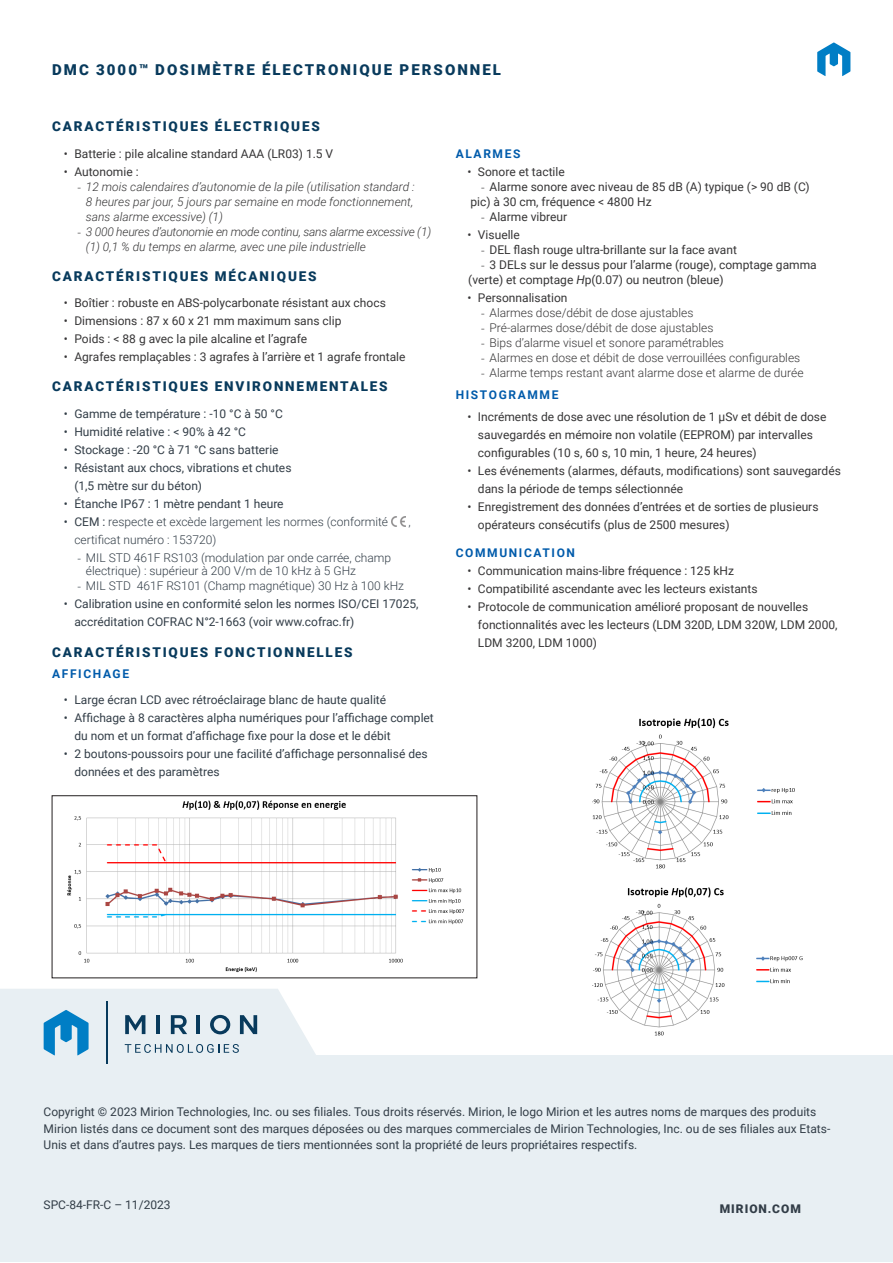
<style>
.page{position:relative;width:893px;height:1263px;background:#fff}
.page>*{position:absolute;margin:0;border:0;box-sizing:border-box;transform-origin:0 0}
.t1{font:900 15px "Roboto";letter-spacing:.135em;color:#083a5c}
.t2{font:900 13.5px "Roboto";letter-spacing:.135em;color:#083a5c}
.t3{font:12px/18px "Roboto";color:#363536}
.t4{font:12px/18px "Roboto";color:#323d47}
.t5{font:300 12px/22.2px "Roboto";color:#363536}
.t6{font:300 12px/13.5px "Roboto";color:#323d47}
.t7{font:italic 300 12px/15px "Roboto";color:#363536;text-align:justify}
.t8{font:italic 300 12px/15px "Roboto";letter-spacing:-.02em;color:#363536}
.t9{font:700 12px "Roboto";letter-spacing:.135em;color:#015bab}
.t10{font:900 12px "Roboto";letter-spacing:.085em;color:#323d47}
.s1{font-family:"Proxima Nova";font-style:normal}
.s2{font-weight:400}
.s3{font-family:"Proxima Nova"}
.s4{font-family:"Proxima Nova";font-weight:300}
.s5{font-style:italic}
.s6{font-weight:700;color:#015bab}
</style>
<div class="page">
<div style="left:0;top:1056px;width:893px;height:206px;background:#e8eff3"></div>
<svg style="left:0;top:989px;width:332px;height:75px"></svg>
<img style="left:391px;top:516px;width:15px;height:11px">
<img style="left:67px;top:800px;width:397px;height:173px">
<div style="left:52px;top:795px;width:425px;height:183px;border:1px solid #231f20"></div>
<img style="left:593px;top:718px;width:202px;height:151px">
<img style="left:593px;top:888px;width:210px;height:148px">
<svg style="left:817px;top:42px;width:33px;height:34px"></svg>
<p class="t1" style="left:52px;top:59px;width:450px">DMC 3000™ DOSIMÈTRE ÉLECTRONIQUE PERSONNEL</p>
<p class="t2" style="left:52px;top:117px;width:269px">CARACTÉRISTIQUES ÉLECTRIQUES</p>
<p class="t3" style="left:64px;top:144px;width:271px">• Batterie : pile alcaline standard AAA (LR03) 1.5 V</p>
<p class="t3" style="left:64px;top:162px;width:76px">• Autonomie :</p>
<p class="t7" style="left:86px;top:178px;width:330px;text-indent:-9px"><span class="s1">-</span> 12 mois calendaires d’autonomie de la pile (utilisation standard :<br>8 heures par jour, 5 jours par semaine en mode fonctionnement, sans alarme excessive) (1)</p>
<p class="t8" style="left:86px;top:223px;width:347px;text-indent:-9px"><span class="s1">-</span> 3 000 heures d’autonomie en mode continu, sans alarme excessive (1) (1) 0,1 % du temps en alarme, avec une pile industrielle</p>
<p class="t2" style="left:52px;top:266px;width:266px">CARACTÉRISTIQUES MÉCANIQUES</p>
<p class="t3" style="left:64px;top:293px;width:323px">• Boîtier : robuste en ABS-polycarbonate résistant aux chocs</p>
<p class="t3" style="left:64px;top:311px;width:279px">• Dimensions : 87 x 60 x 21 mm maximum sans clip</p>
<p class="t3" style="left:64px;top:329px;width:245px">• Poids : &lt; 88 g avec la pile alcaline et l’agrafe</p>
<p class="t3" style="left:64px;top:347px;width:343px">• Agrafes remplaçables : 3 agrafes à l’arrière et 1 agrafe frontale</p>
<p class="t2" style="left:52px;top:377px;width:337px">CARACTÉRISTIQUES ENVIRONNEMENTALES</p>
<p class="t4" style="left:64px;top:404px;width:220px">• Gamme de température : -10 °C à 50 °C</p>
<p class="t4" style="left:64px;top:422px;width:184px">• Humidité relative : &lt; 90% à 42 °C</p>
<p class="t4" style="left:64px;top:440px;width:216px">• Stockage : -20 °C à 71 °C sans batterie</p>
<p class="t4" style="left:74px;top:458px;width:219px;text-indent:-10px">• Résistant aux chocs, vibrations et chutes (1,5 mètre sur du béton)</p>
<p class="t4" style="left:64px;top:494px;width:221px">• Étanche IP67 : 1 mètre pendant 1 heure</p>
<p class="t6" style="left:64px;top:514px;width:326px"><span class="s2">• CEM :</span> respecte et excède largement les normes (conformité</p>
<p class="t6" style="left:408px;top:514px;width:4px">,</p>
<p class="t6" style="left:74px;top:532px;width:143px">certificat numéro : 153720)</p>
<p class="t6" style="left:86px;top:550px;width:307px;text-indent:-9px"><span class="s3">-</span> MIL STD 461F RS103 (modulation par onde carrée, champ électrique) : supérieur à 200 V/m de 10 kHz à 5 GHz</p>
<p class="t6" style="left:77px;top:579px;width:328px"><span class="s3">-</span> MIL STD 461F RS101 (Champ magnétique) 30 Hz à 100 kHz</p>
<p class="t4" style="left:74px;top:595px;width:346px;text-indent:-10px">• Calibration usine en conformité selon les normes ISO/CEI 17025, accréditation COFRAC N°2-1663 (voir www.cofrac.fr)</p>
<p class="t2" style="left:52px;top:642px;width:302px">CARACTÉRISTIQUES FONCTIONNELLES</p>
<p class="t9" style="left:52px;top:665px;width:79px">AFFICHAGE</p>
<p class="t4" style="left:64px;top:690px;width:324px">• Large écran LCD avec rétroéclairage blanc de haute qualité</p>
<p class="t4" style="left:74px;top:708px;width:361px;text-indent:-10px">• Affichage à 8 caractères alpha numériques pour l’affichage complet du nom et un format d’affichage fixe pour la dose et le débit</p>
<p class="t4" style="left:74px;top:744px;width:355px;text-indent:-10px">• 2 boutons-poussoirs pour une facilité d’affichage personnalisé des données et des paramètres</p>
<p class="t9" style="left:456px;top:145px;width:66px">ALARMES</p>
<p class="t3" style="left:467px;top:162px;width:99px">• Sonore et tactile</p>
<p class="t3" style="left:470px;top:178px;width:341px;line-height:15px;text-indent:11px"><span class="s4">-</span> Alarme sonore avec niveau de 85 dB (A) typique (&gt; 90 dB (C) pic) à 30 cm, fréquence &lt; 4800 Hz</p>
<p class="t3" style="left:481px;top:207px;width:88px"><span class="s4">-</span> Alarme vibreur</p>
<p class="t3" style="left:467px;top:225px;width:54px">• Visuelle</p>
<p class="t3" style="left:481px;top:240px;width:258px"><span class="s4">-</span> DEL flash rouge ultra-brillante sur la face avant</p>
<p class="t3" style="left:468px;top:256px;width:350px;line-height:15px;text-indent:13px"><span class="s4">-</span> 3 DELs sur le dessus pour l’alarme (rouge), comptage gamma (verte) et comptage <span class="s5">H</span>p(0.07) ou neutron (bleue)</p>
<p class="t3" style="left:467px;top:288px;width:102px">• Personnalisation</p>
<p class="t5" style="left:481px;top:301px;width:214px"><span class="s3">-</span> Alarmes dose/débit de dose ajustables</p>
<p class="t5" style="left:481px;top:316px;width:234px"><span class="s3">-</span> Pré-alarmes dose/débit de dose ajustables</p>
<p class="t5" style="left:481px;top:331px;width:244px"><span class="s3">-</span> Bips d’alarme visuel et sonore paramétrables</p>
<p class="t5" style="left:481px;top:346px;width:321px"><span class="s3">-</span> Alarmes en dose et débit de dose verrouillées configurables</p>
<p class="t5" style="left:456px;top:361px;width:349px;text-indent:25px"><span class="s3">-</span> Alarme temps restant avant alarme dose et alarme de durée<br><span class="s6">HISTOGRAMME</span></p>
<p class="t3" style="left:478px;top:407px;width:350px;text-indent:-10px">• Incréments de dose avec une résolution de 1 μSv et débit de dose sauvegardés en mémoire non volatile (EEPROM) par intervalles configurables (10 s, 60 s, 10 min, 1 heure, 24 heures)</p>
<p class="t3" style="left:478px;top:461px;width:364px;text-indent:-10px">• Les événements (alarmes, défauts, modifications) sont sauvegardés dans la période de temps sélectionnée</p>
<p class="t3" style="left:478px;top:497px;width:342px;text-indent:-10px">• Enregistrement des données d’entrées et de sorties de plusieurs opérateurs consécutifs (plus de 2500 mesures)</p>
<p class="t9" style="left:456px;top:544px;width:121px">COMMUNICATION</p>
<p class="t3" style="left:467px;top:561px;width:268px">• Communication mains-libre fréquence : 125 kHz</p>
<p class="t3" style="left:467px;top:579px;width:292px">• Compatibilité ascendante avec les lecteurs existants</p>
<p class="t3" style="left:478px;top:597px;width:361px;text-indent:-10px">• Protocole de communication amélioré proposant de nouvelles fonctionnalités avec les lecteurs (LDM 320D, LDM 320W, LDM 2000,<br>LDM 3200, LDM 1000)</p>
<p class="t4" style="left:44px;top:1103px;width:788px;line-height:16.5px">Copyright © 2023 Mirion Technologies, Inc. ou ses filiales. Tous droits réservés. Mirion, le logo Mirion et les autres noms de marques des produits<br>Mirion listés dans ce document sont des marques déposées ou des marques commerciales de Mirion Technologies, Inc. ou de ses filiales aux Etats-<br>Unis et dans d’autres pays. Les marques de tiers mentionnées sont la propriété de leurs propriétaires respectifs.</p>
<p class="t4" style="left:44px;top:1196px;width:128px">SPC-84-FR-C – 11/2023</p>
<p class="t10" style="left:720px;top:1200px;width:83px">MIRION.COM</p>
</div>
